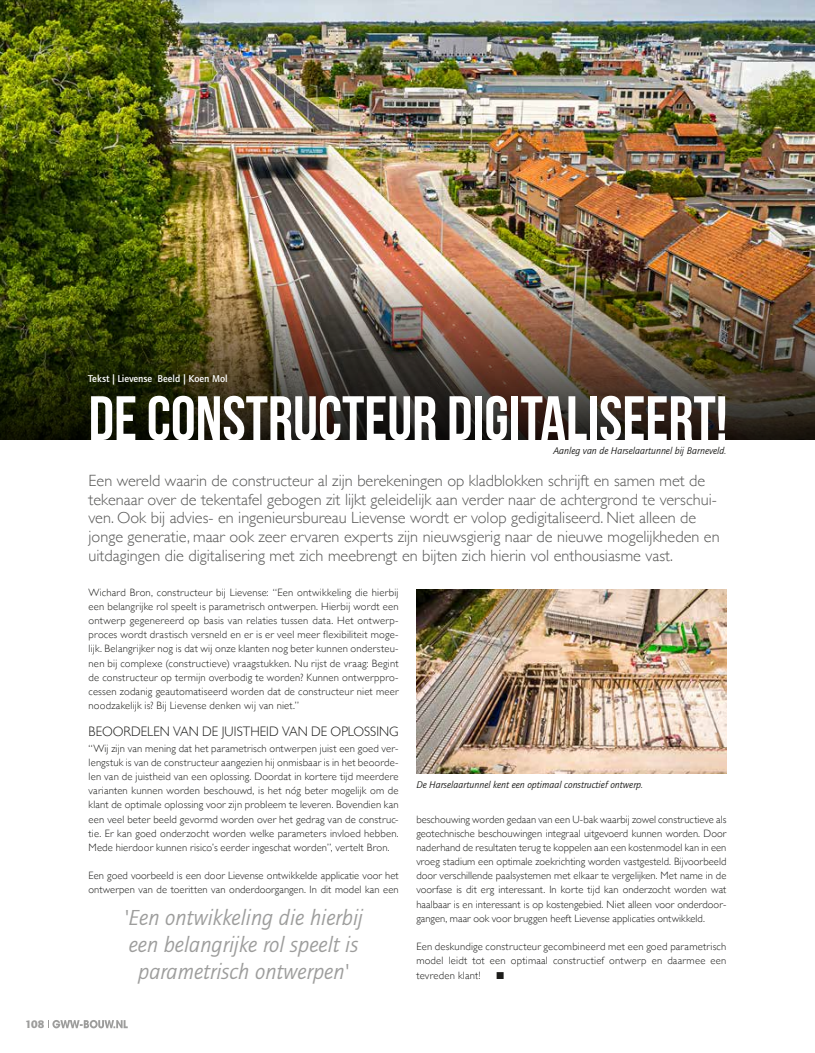
<style>
.page{position:relative;width:815px;height:1053px;background:#fff}
.page>*{position:absolute;margin:0;border:0;box-sizing:border-box;transform-origin:0 0}
.t1{font:700 62.5px "Bebas Neue";color:#fff}
.t2{font:italic 22.5px/27px "Quay Sans ITC Std";color:#9d9d9c;text-align:center}
.t3{font:300 16.25px/18.8px "Gill Sans";color:#575756}
.t4{font:300 13.75px "Gill Sans";color:#1d1d1b;scale:.95 1}
.t5{font:900 11.25px "Quay Sans ITC Std";color:#9d9d9c}
.t6{font:300 10.62px/14.1px "Gill Sans";letter-spacing:.01em;color:#1d1d1b;text-align:justify}
.t7{font:500 10.25px "Quay Sans ITC Std";color:#fff}
.t8{font:italic 10px "Quay Sans ITC Std";color:#1d1d1b}
.t9{font:10px "Zapf Dingbats ITC";color:#1d1d1b}
</style>
<div class="page">
<svg style="left:48px;top:1020px;width:80px;height:8px"></svg>
<img style="left:0;top:0;width:815px;height:259px">
<img style="left:0;top:259px;width:815px;height:180px">
<img style="left:416px;top:589px;width:310px;height:184px">
<p class="t5" style="left:25px;top:1017px;width:20px">108</p>
<p class="t7" style="left:88px;top:373px;width:141px">Tekst | Lievense Beeld | Koen Mol</p>
<h1 class="t1" style="left:89px;top:384px;width:641px">DE CONSTRUCTEUR DIGITALISEERT!</h1>
<p class="t3" style="left:89px;top:470px;width:633px">Een wereld waarin de constructeur al zijn berekeningen op kladblokken schrijft en samen met de tekenaar over de tekentafel gebogen zit lijkt geleidelijk aan verder naar de achtergrond te verschui&shy;ven. Ook bij advies- en ingenieursbureau Lievense wordt er volop gedigitaliseerd. Niet alleen de jonge generatie, maar ook zeer ervaren experts zijn nieuwsgierig naar de nieuwe mogelijkheden en uitdagingen die digitalisering met zich meebrengt en bijten zich hierin vol enthousiasme vast.</p>
<p class="t8" style="left:553px;top:444px;width:174px">Aanleg van de Harselaartunnel bij Barneveld.</p>
<p class="t6" style="left:89px;top:584px;width:312px">Wichard Bron, constructeur bij Lievense: “Een ontwikkeling die hierbij een belangrijke rol speelt is parametrisch ontwerpen. Hierbij wordt een ontwerp gegenereerd op basis van relaties tussen data. Het ontwerp&shy;proces wordt drastisch versneld en er is er veel meer flexibiliteit moge&shy;lijk. Belangrijker nog is dat wij onze klanten nog beter kunnen ondersteu&shy;nen bij complexe (constructieve) vraagstukken. Nu rijst de vraag: Begint de constructeur op termijn overbodig te worden? Kunnen ontwerppro&shy;cessen zodanig geautomatiseerd worden dat de constructeur niet meer noodzakelijk is? Bij Lievense denken wij van niet.”</p>
<p class="t4" style="left:89px;top:720px;width:328px">BEOORDELEN VAN DE JUISTHEID VAN DE OPLOSSING</p>
<p class="t6" style="left:89px;top:740px;width:312px">“Wij zijn van mening dat het parametrisch ontwerpen juist een goed ver&shy;lengstuk is van de constructeur aangezien hij onmisbaar is in het beoorde&shy;len van de juistheid van een oplossing. Doordat in kortere tijd meerdere varianten kunnen worden beschouwd, is het nóg beter mogelijk om de klant de optimale oplossing voor zijn probleem te leveren. Bovendien kan een veel beter beeld gevormd worden over het gedrag van de construc&shy;tie. Er kan goed onderzocht worden welke parameters invloed hebben.<br>Mede hierdoor kunnen risico’s eerder ingeschat worden”, vertelt Bron.</p>
<p class="t6" style="left:89px;top:868px;width:312px">Een goed voorbeeld is een door Lievense ontwikkelde applicatie voor het ontwerpen van de toeritten van onderdoorgangen. In dit model kan een</p>
<h2 class="t2" style="left:124px;top:904px;width:241px">'Een ontwikkeling die hierbij een belangrijke rol speelt is parametrisch ontwerpen'</h2>
<p class="t8" style="left:416px;top:778px;width:228px">De Harselaartunnel kent een optimaal constructief ontwerp.</p>
<p class="t6" style="left:416px;top:811px;width:312px">beschouwing worden gedaan van een U-bak waarbij zowel constructieve als geotechnische beschouwingen integraal uitgevoerd kunnen worden. Door naderhand de resultaten terug te koppelen aan een kostenmodel kan in een vroeg stadium een optimale zoekrichting worden vastgesteld. Bijvoorbeeld door verschillende paalsystemen met elkaar te vergelijken. Met name in de voorfase is dit erg interessant. In korte tijd kan onderzocht worden wat haalbaar is en interessant is op kostengebied. Niet alleen voor onderdoor&shy;gangen, maar ook voor bruggen heeft Lievense applicaties ontwikkeld.</p>
<p class="t6" style="left:416px;top:939px;width:312px">Een deskundige constructeur gecombineerd met een goed parametrisch model leidt tot een optimaal constructief ontwerp en daarmee een tevreden klant!</p>
<p class="t9" style="left:497px;top:970px;width:9px">■</p>
</div>
